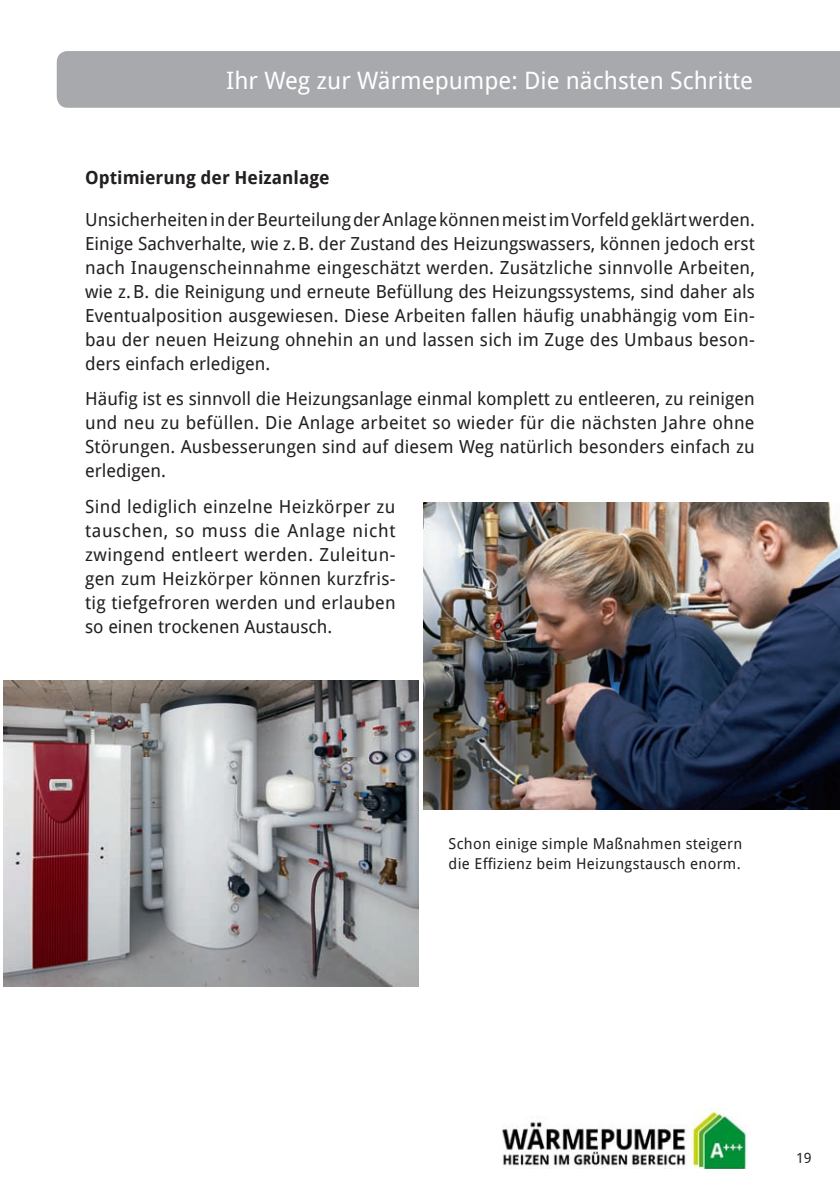
<style>
.page{position:relative;width:840px;height:1191px;background:#fff}
.page>*{position:absolute;margin:0;border:0;box-sizing:border-box;transform-origin:0 0}
.TITELZEILE{font:24px "Droid Sans";color:#fff}
.COPY{font:18px/24px "Droid Sans";letter-spacing:.01em;color:#231f20;text-align:justify}
.ZÜ{font:700 18px "Droid Sans";color:#231f20}
.BU{font:15px/20px "Droid Sans";letter-spacing:.02em;color:#231f20}
.t1{font:14px "Droid Sans";color:#231f20}
</style>
<div class="page">
<div style="left:57px;top:51px;width:782px;height:57px;background:#a8a9ad"></div>
<img style="left:502px;top:1111px;width:246px;height:57px">
<img style="left:423px;top:503px;width:416px;height:306px">
<img style="left:4px;top:680px;width:414px;height:306px">
<p class="TITELZEILE" style="left:226px;top:65px;width:528px">Ihr Weg zur Wärmepumpe: Die nächsten Schritte</p>
<p class="ZÜ" style="left:85px;top:166px;width:246px">Optimierung der Heizanlage</p>
<p class="COPY" style="left:85px;top:207px;width:671px">Unsicherheiten in der Beurteilung der Anlage können meist im Vorfeld geklärt werden.<br>Einige Sachverhalte, wie z.B. der Zustand des Heizungswassers, können jedoch erst nach Inaugenscheinnahme eingeschätzt werden. Zusätzliche sinnvolle Arbeiten, wie z.B. die Reinigung und erneute Befüllung des Heizungssystems, sind daher als Eventualposition ausgewiesen. Diese Arbeiten fallen häufig unabhängig vom Ein&shy;bau der neuen Heizung ohnehin an und lassen sich im Zuge des Umbaus beson&shy;ders einfach erledigen.</p>
<p class="COPY" style="left:85px;top:387px;width:670px">Häufig ist es sinnvoll die Heizungsanlage einmal komplett zu entleeren, zu reinigen und neu zu befüllen. Die Anlage arbeitet so wieder für die nächsten Jahre ohne Störungen. Ausbesserungen sind auf diesem Weg natürlich besonders einfach zu erledigen.</p>
<p class="COPY" style="left:85px;top:494px;width:312px">Sind lediglich einzelne Heizkörper zu tauschen, so muss die Anlage nicht zwingend entleert werden. Zuleitun&shy;gen zum Heizkörper können kurzfris&shy;tig tiefgefroren werden und erlauben so einen trockenen Austausch.</p>
<p class="BU" style="left:448px;top:833px;width:295px">Schon einige simple Maßnahmen steigern die Effizienz beim Heizungstausch enorm.</p>
<p class="t1" style="left:795px;top:1148px;width:17px">19</p>
</div>
